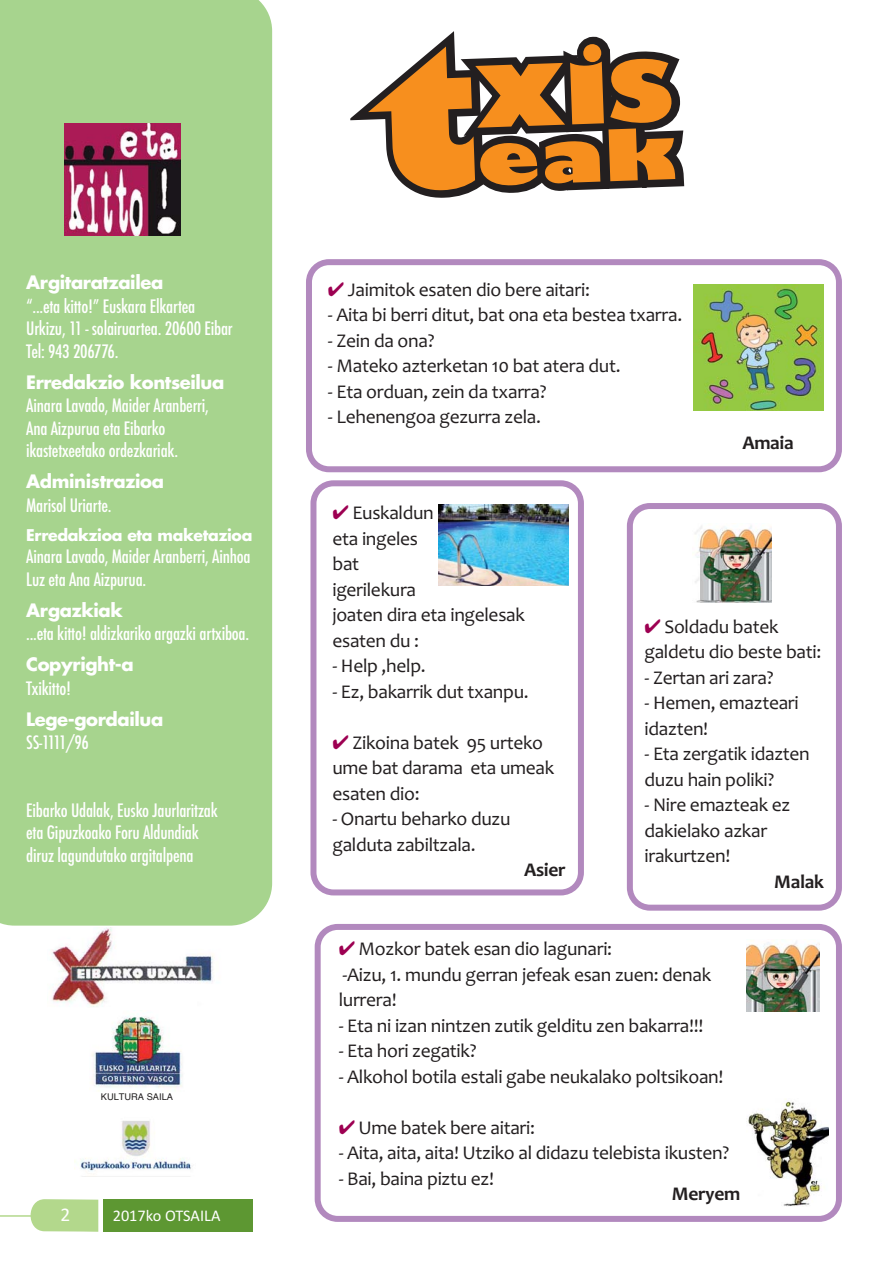
<style>
.page{position:relative;width:893px;height:1263px;background:#fff}
.page>*{position:absolute;margin:0;border:0;box-sizing:border-box;transform-origin:0 0}
.t1{font:19.5px/25.5px "Candara";letter-spacing:-.015em;color:#231f20}
.t2{font:700 19.5px "Candara";letter-spacing:-.015em;color:#231f20}
.t3{font:19.5px "Calibri";color:#fff}
.t4{font:500 condensed 18px/22.5px "Futura";letter-spacing:-.01em;color:#fff}
.t5{font:700 18px "Futura";letter-spacing:-.02em;color:#fff}
.t6{font:16.35px "Calibri";color:#fff}
.t7{font:700 15.75px "Futura";letter-spacing:-.02em;color:#fff}
.t8{font:9.3px "Helvetica";color:#231f20}
.s1{color:#9d0052}
</style>
<div class="page">
<svg style="left:30px;top:1199px;width:68px;height:33px;background:#b8da94"></svg>
<div style="left:103px;top:1199px;width:149px;height:32px;background:#5d9732"></div>
<hr style="left:0;top:1215px;width:42px;height:2px;background:#b3d88c">
<div style="left:0;top:0;width:272px;height:926px;background:#a7d48e"></div>
<img style="left:75px;top:1121px;width:116px;height:56px">
<img style="left:52px;top:927px;width:161px;height:80px">
<img style="left:91px;top:1016px;width:92px;height:75px">
<svg style="left:350px;top:31px;width:335px;height:167px"></svg>
<img style="left:64px;top:123px;width:117px;height:113px">
<svg style="left:306px;top:259px;width:536px;height:213px"></svg>
<svg style="left:310px;top:480px;width:274px;height:415px"></svg>
<img style="left:439px;top:504px;width:130px;height:82px">
<img style="left:694px;top:284px;width:130px;height:127px">
<svg style="left:627px;top:503px;width:215px;height:408px"></svg>
<div style="left:683px;top:717px;width:99px;height:86px;background:#fff"></div>
<svg style="left:315px;top:924px;width:527px;height:298px"></svg>
<img style="left:692px;top:524px;width:79px;height:78px">
<img style="left:746px;top:939px;width:73px;height:72px">
<img style="left:746px;top:1098px;width:82px;height:109px">
<p class="t5" style="left:26px;top:274px;width:139px">Argitaratzailea</p>
<p class="t4" style="left:26px;top:296px;width:208px">“...eta kitto!” Euskara Elkartea<br>Urkizu, 11 - solairuartea. 20600 Eibar<br>Tel: 943 206776.</p>
<p class="t5" style="left:26px;top:374px;width:200px">Erredakzio kontseilua</p>
<p class="t4" style="left:26px;top:395px;width:184px">Ainara Lavado, Maider Aranberri,<br>Ana Aizpurua eta Eibarko ikastetxeetako ordezkariak.</p>
<p class="t5" style="left:26px;top:473px;width:139px">Administrazioa</p>
<p class="t4" style="left:26px;top:495px;width:87px">Marisol Uriarte.</p>
<p class="t7" style="left:26px;top:528px;width:228px">Erredakzioa eta maketazioa</p>
<p class="t4" style="left:26px;top:546px;width:226px">Ainara Lavado, Maider Aranberri, Ainhoa<br>Luz eta Ana Aizpurua.</p>
<p class="t5" style="left:26px;top:602px;width:98px">Argazkiak</p>
<p class="t4" style="left:26px;top:623px;width:225px">...eta kitto! aldizkariko argazki artxiboa.</p>
<p class="t5" style="left:26px;top:656px;width:109px">Copyright-a</p>
<p class="t4" style="left:26px;top:678px;width:46px">Txikitto!</p>
<p class="t5" style="left:26px;top:711px;width:139px">Lege-gordailua</p>
<p class="t4" style="left:26px;top:732px;width:64px">SS-1111/96</p>
<p class="t4" style="left:26px;top:800px;width:193px">Eibarko Udalak, Eusko Jaurlaritzak eta Gipuzkoako Foru Aldundiak diruz lagundutako argitalpena</p>
<p class="t8" style="left:101px;top:1093px;width:74px">KULTURA SAILA</p>
<p class="t3" style="left:61px;top:1207px;width:11px">2</p>
<p class="t6" style="left:113px;top:1210px;width:109px">2017ko OTSAILA</p>
<p class="t1" style="left:328px;top:279px;width:263px"><span class="s1">✔</span> Jaimitok esaten dio bere aitari:</p>
<p class="t1" style="left:328px;top:304px;width:356px">- Aita bi berri ditut, bat ona eta bestea txarra.</p>
<p class="t1" style="left:328px;top:330px;width:108px">- Zein da ona?</p>
<p class="t1" style="left:328px;top:355px;width:294px">- Mateko azterketan 10 bat atera dut.</p>
<p class="t1" style="left:328px;top:381px;width:220px">- Eta orduan, zein da txarra?</p>
<p class="t1" style="left:328px;top:406px;width:215px">- Lehenengoa gezurra zela.</p>
<p class="t2" style="left:742px;top:435px;width:53px">Amaia</p>
<p class="t1" style="left:332px;top:502px;width:194px"><span class="s1">✔</span> Euskaldun<br>eta ingeles<br>bat<br>igerilekura<br>joaten dira eta ingelesak esaten du :</p>
<p class="t1" style="left:332px;top:655px;width:95px">- Help ,help.</p>
<p class="t1" style="left:332px;top:681px;width:198px">- Ez, bakarrik dut txanpu.</p>
<p class="t1" style="left:332px;top:732px;width:223px"><span class="s1">✔</span> Zikoina batek 95 urteko ume bat darama eta umeak esaten dio:</p>
<p class="t1" style="left:332px;top:808px;width:180px">- Onartu beharko duzu galduta zabiltzala.</p>
<p class="t2" style="left:524px;top:863px;width:43px">Asier</p>
<p class="t1" style="left:644px;top:616px;width:178px"><span class="s1">✔</span> Soldadu batek galdetu dio beste bati:</p>
<p class="t1" style="left:644px;top:667px;width:131px">- Zertan ari zara?</p>
<p class="t1" style="left:644px;top:692px;width:156px">- Hemen, emazteari idazten!</p>
<p class="t1" style="left:644px;top:743px;width:167px">- Eta zergatik idazten duzu hain poliki?</p>
<p class="t1" style="left:644px;top:794px;width:147px">- Nire emazteak ez dakielako azkar irakurtzen!</p>
<p class="t2" style="left:774px;top:874px;width:51px">Malak</p>
<p class="t1" style="left:339px;top:938px;width:374px"><span class="s1">✔</span> Mozkor batek esan dio lagunari:<br>-Aizu, 1. mundu gerran jefeak esan zuen: denak lurrera!</p>
<p class="t1" style="left:339px;top:1015px;width:366px">- Eta ni izan nintzen zutik gelditu zen bakarra!!!</p>
<p class="t1" style="left:339px;top:1040px;width:139px">- Eta hori zegatik?</p>
<p class="t1" style="left:339px;top:1066px;width:386px">- Alkohol botila estali gabe neukalako poltsikoan!</p>
<p class="t1" style="left:339px;top:1117px;width:198px"><span class="s1">✔</span> Ume batek bere aitari:</p>
<p class="t1" style="left:339px;top:1142px;width:392px">- Aita, aita, aita! Utziko al didazu telebista ikusten?</p>
<p class="t1" style="left:339px;top:1168px;width:157px">- Bai, baina piztu ez!</p>
<p class="t2" style="left:672px;top:1186px;width:70px">Meryem</p>
</div>
